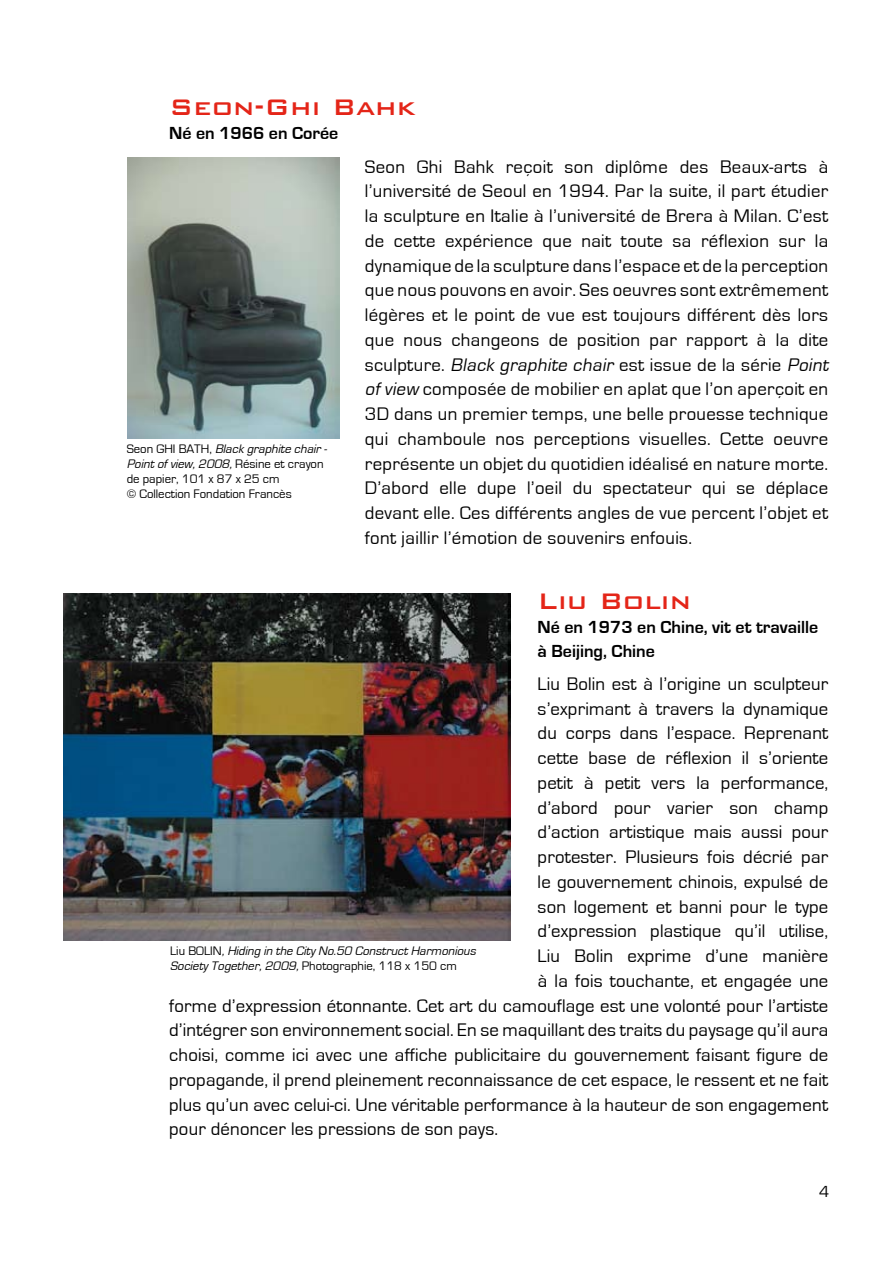
<style>
.page{position:relative;width:893px;height:1263px;background:#fff}
.page>*{position:absolute;margin:0;border:0;box-sizing:border-box;transform-origin:0 0}
.t1{font:500 30px "Bank Gothic BT";color:#e42518}
.t2{font:18.75px/24.8px "Eurostile";letter-spacing:.01em;color:#000}
.t3{font:700 18px/24px "Eurostile";color:#000}
.t4{font:16.5px "Eurostile";color:#000}
.t5{font:12.75px/15px "Eurostile";color:#000}
.t6{font:italic 12.75px/15px "Eurostile";color:#000}
.s1{font-style:italic}
.s2{font-style:normal}
</style>
<div class="page">
<img style="left:63px;top:594px;width:448px;height:346px">
<img style="left:128px;top:157px;width:211px;height:281px">
<h1 class="t1" style="left:169px;top:91px;width:248px">S eon-Ghi Bahk</h1>
<p class="t3" style="left:169px;top:122px;width:171px">Né en 1966 en Corée</p>
<p class="t2" style="left:365px;top:154px;width:469px">Seon Ghi Bahk reçoit son diplôme des Beaux-arts à l’université de Seoul en 1994. Par la suite, il part étudier la sculpture en Italie à l’université de Brera à Milan. C’est de cette expérience que nait toute sa réflexion sur la dynamique de la sculpture dans l’espace et de la perception que nous pouvons en avoir. Ses oeuvres sont extrêmement légères et le point de vue est toujours différent dès lors que nous changeons de position par rapport à la dite sculpture. <span class="s1">Black graphite chair</span> est issue de la série <span class="s1">Point ofview</span> composée de mobilier en aplat que l’on aperçoit en 3D dans un premier temps, une belle prouesse technique qui chamboule nos perceptions visuelles. Cette oeuvre représente un objet du quotidien idéalisé en nature morte.<br>D’abord elle dupe l’oeil du spectateur qui se déplace devant elle. Ces différents angles de vue percent l’objet et font jaillir l’émotion de souvenirs enfouis.</p>
<p class="t5" style="left:127px;top:441px;width:204px">S e o n G H I B AT H , <span class="s1">Blackgraphite chair-<br>Pointofview,2008,</span>R é s i n e e t c r a y o n de papier, 101 x 87 x 25 cm<br>© Collection Fondation Francès</p>
<h1 class="t1" style="left:538px;top:585px;width:155px">Liu Bolin</h1>
<p class="t3" style="left:538px;top:615px;width:282px">Né en 1973 en Chine, vit et travaille à Beijing, Chine</p>
<p class="t2" style="left:538px;top:672px;width:292px">Liu Bolin est à l’origine un sculpteur</p>
<p class="t2" style="left:538px;top:696px;width:292px">s’exprimant à travers la dynamique</p>
<p class="t2" style="left:538px;top:721px;width:292px">du corps dans l’espace. Reprenant</p>
<p class="t2" style="left:538px;top:746px;width:292px">cette base de réflexion il s’oriente</p>
<p class="t2" style="left:538px;top:771px;width:292px">petit à petit vers la performance,</p>
<p class="t2" style="left:538px;top:795px;width:292px">d’abord pour varier son champ</p>
<p class="t2" style="left:538px;top:820px;width:292px">d’action artistique mais aussi pour</p>
<p class="t2" style="left:538px;top:845px;width:292px">protester. Plusieurs fois décrié par</p>
<p class="t2" style="left:538px;top:870px;width:292px">le gouvernement chinois, expulsé de</p>
<p class="t2" style="left:538px;top:894px;width:292px">son logement et banni pour le type</p>
<p class="t2" style="left:538px;top:919px;width:292px">d’expression plastique qu’il utilise,</p>
<p class="t2" style="left:538px;top:944px;width:292px">Liu Bolin exprime d’une manière</p>
<p class="t2" style="left:538px;top:969px;width:292px">à la fois touchante, et engagée une</p>
<p class="t2" style="left:169px;top:993px;width:660px">forme d’expression étonnante. Cet art du camouflage est une volonté pour l’artiste</p>
<p class="t2" style="left:169px;top:1018px;width:661px">d’intégrer son environnement social. En se maquillant des traits du paysage qu’il aura</p>
<p class="t2" style="left:169px;top:1043px;width:660px">choisi, comme ici avec une affiche publicitaire du gouvernement faisant figure de</p>
<p class="t2" style="left:169px;top:1068px;width:660px">propagande, il prend pleinement reconnaissance de cet espace, le ressent et ne fait</p>
<p class="t2" style="left:169px;top:1092px;width:660px">plus qu’un avec celui-ci. Une véritable performance à la hauteur de son engagement</p>
<p class="t2" style="left:169px;top:1117px;width:330px">pour dénoncer les pressions de son pays.</p>
<p class="t6" style="left:170px;top:944px;width:310px"><span class="s2">L i u B O L I N</span> ,Hiding in the City No.50 ConstructHarmonious<br>Society Together,2009,<span class="s2">P h ot o g r a p h i e , 1 1 8 x 1 5 0 c m</span></p>
<p class="t4" style="left:819px;top:1183px;width:12px">4</p>
</div>
